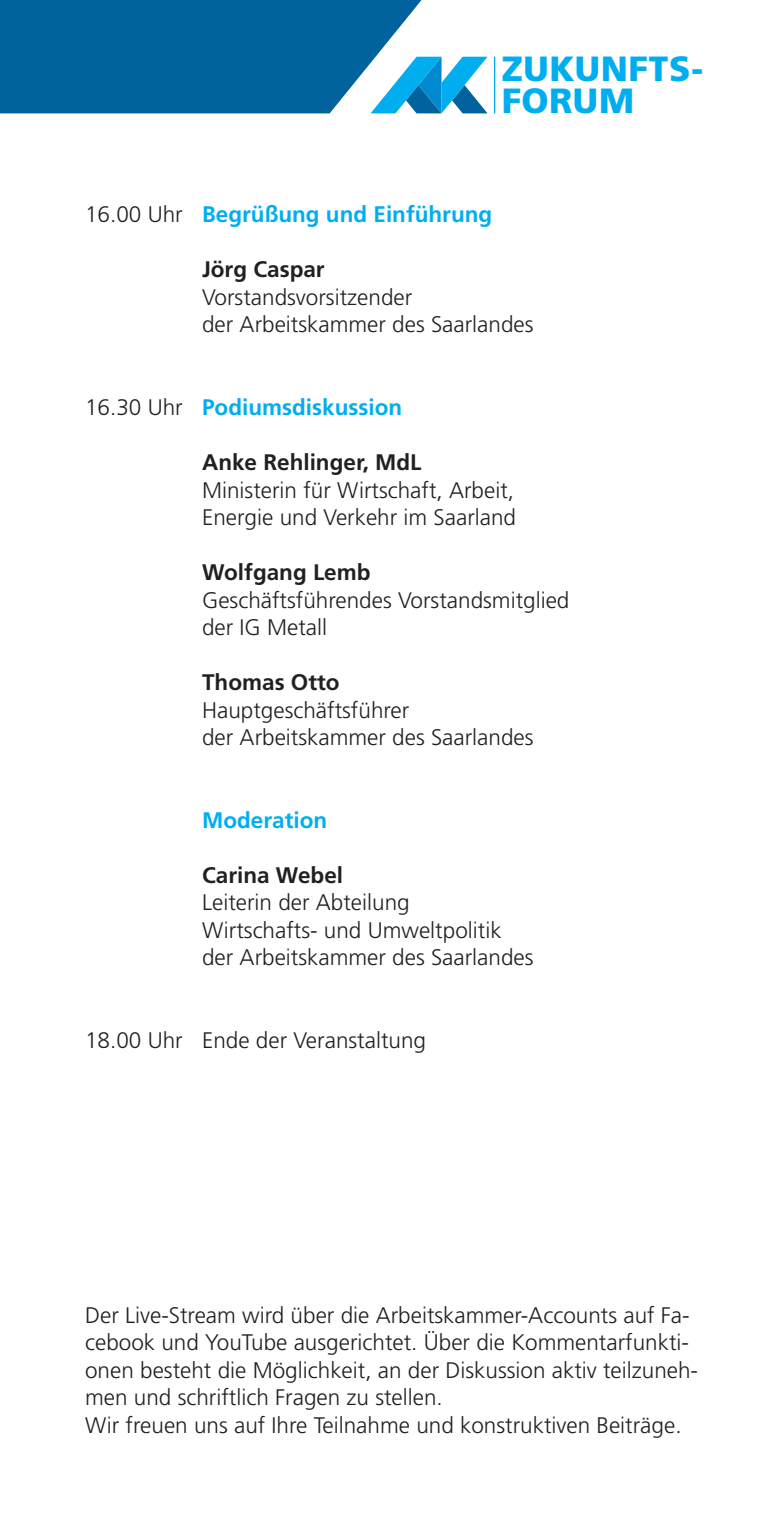
<style>
.page{position:relative;width:773px;height:1517px;background:#fff}
.page>*{position:absolute;margin:0;border:0;box-sizing:border-box;transform-origin:0 0}
.t1{font:900 35px/32.5px "Frutiger LT Std";letter-spacing:.015em;color:#00aeef}
.t2{font:300 22.5px/27.5px "Frutiger LT Std";color:#231f20}
.t3{font:700 22.5px "Frutiger LT Std";color:#00aeef}
.t4{font:700 22.5px "Frutiger LT Std";color:#231f20}
.s1{font-weight:300;color:#231f20}
</style>
<div class="page">
<svg style="left:421px;top:57px;width:66px;height:56px"></svg>
<hr style="left:494px;top:57px;width:1px;height:56px;background:#00aeef">
<svg style="left:0;top:0;width:421px;height:113px;background:#1370a7"></svg>
<h1 class="t1" style="left:501px;top:52px;width:203px">ZUKUNFTS-<br>FORUM</h1>
<p class="t3" style="left:85px;top:201px;width:408px"><span class="s1">16.00 Uhr</span> Begrüßung und Einführung</p>
<p class="t4" style="left:202px;top:256px;width:124px">Jörg Caspar</p>
<p class="t2" style="left:202px;top:284px;width:333px">Vorstandsvorsitzender<br>der Arbeitskammer des Saarlandes</p>
<p class="t3" style="left:85px;top:394px;width:318px"><span class="s1">16.30 Uhr</span> Podiumsdiskussion</p>
<p class="t4" style="left:202px;top:449px;width:221px">Anke Rehlinger, MdL</p>
<p class="t2" style="left:202px;top:476px;width:315px">Ministerin für Wirtschaft, Arbeit,<br>Energie und Verkehr im Saarland</p>
<p class="t4" style="left:202px;top:559px;width:170px">Wolfgang Lemb</p>
<p class="t2" style="left:202px;top:586px;width:369px">Geschäftsführendes Vorstandsmitglied der IG Metall</p>
<p class="t4" style="left:202px;top:669px;width:139px">Thomas Otto</p>
<p class="t2" style="left:202px;top:696px;width:333px">Hauptgeschäftsführer<br>der Arbeitskammer des Saarlandes</p>
<p class="t3" style="left:202px;top:806px;width:127px">Moderation</p>
<p class="t4" style="left:202px;top:861px;width:142px">Carina Webel</p>
<p class="t2" style="left:202px;top:889px;width:333px">Leiterin der Abteilung<br>Wirtschafts- und Umweltpolitik der Arbeitskammer des Saarlandes</p>
<p class="t2" style="left:85px;top:1026px;width:342px">18.00 Uhr Ende der Veranstaltung</p>
<p class="t2" style="left:85px;top:1301px;width:614px">Der Live-Stream wird über die Arbeitskammer-Accounts auf Fa&shy;cebook und YouTube ausgerichtet. Über die Kommentarfunkti&shy;onen besteht die Möglichkeit, an der Diskussion aktiv teilzuneh&shy;men und schriftlich Fragen zu stellen.<br>Wir freuen uns auf Ihre Teilnahme und konstruktiven Beiträge.</p>
</div>
